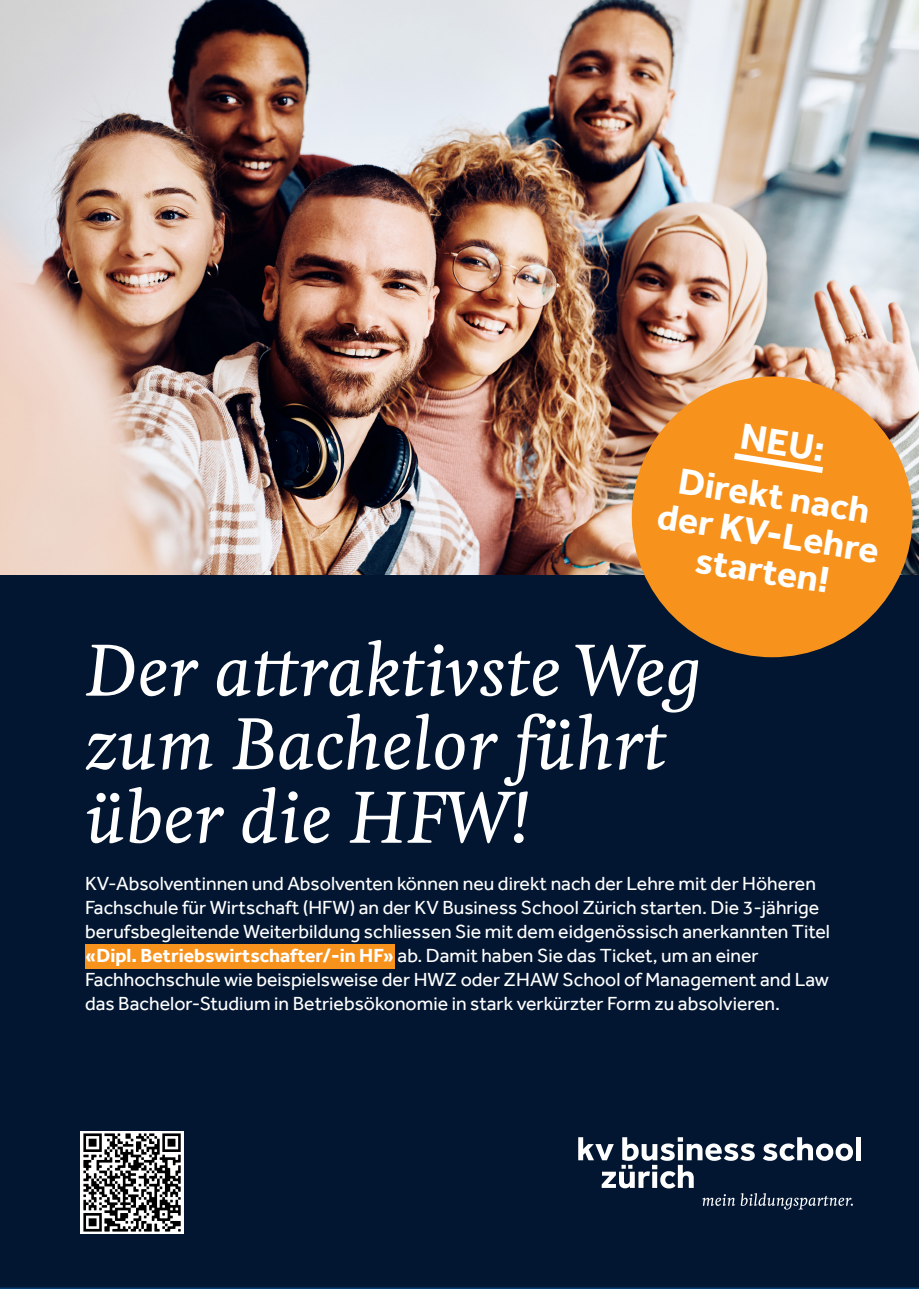
<style>
.page{position:relative;width:919px;height:1289px;background:#fff}
.page>*{position:absolute;margin:0;border:0;box-sizing:border-box;transform-origin:0 0}
.t1{font:italic 500 68.25px/73.5px "Feijoa";color:#fff}
.t2{font:700 37.5px/37.5px "Effra";color:#fff;text-align:center}
.t3{font:19.5px/24px "Effra";color:#fff}
.s1{font-weight:700}
</style>
<div class="page">
<div style="left:0;top:574px;width:918px;height:714px;background:#021632"></div>
<img style="left:0;top:0;width:918px;height:574px">
<div style="left:631px;top:376px;width:281px;height:281px;background:#f7931d;border-radius:50%"></div>
<div style="left:855px;top:1137px;width:5px;height:23px;background:#fff"></div>
<svg style="left:578px;top:1137px;width:274px;height:72px;background:#36465c"></svg>
<img style="left:81px;top:1131px;width:103px;height:102px">
<div style="left:85px;top:944px;width:309px;height:24px;background:#f7931d"></div>
<svg style="left:734px;top:453px;width:89px;height:21px"></svg>
<p class="t2" style="left:743px;top:417px;width:86px;rotate:9deg">NEU:</p>
<p class="t2" style="left:681px;top:461px;width:195px;rotate:9deg">Direkt nach</p>
<p class="t2" style="left:661px;top:496px;width:225px;rotate:9deg">der KV-Lehre starten!</p>
<p class="t1" style="left:85px;top:636px;width:617px">Der attraktivste Weg</p>
<p class="t1" style="left:85px;top:710px;width:583px">zum Bachelor führt über die HFW!</p>
<p class="t3" style="left:85px;top:871px;width:746px">KV-Absolventinnen und Absolventen können neu direkt nach der Lehre mit der Höheren Fachschule für Wirtschaft (HFW) an der KV Business School Zürich starten. Die 3-jährige berufsbegleitende Weiterbildung schliessen Sie mit dem eidgenössisch anerkannten Titel <span class="s1">«Dipl. Betriebswirtschafter/-in HF»</span> ab. Damit haben Sie das Ticket, um an einer</p>
<p class="t3" style="left:85px;top:967px;width:745px">Fachhochschule wie beispielsweise der HWZ oder ZHAW School of Management and Law das Bachelor-Studium in Betriebsökonomie in stark verkürzter Form zu absolvieren.</p>
</div>
